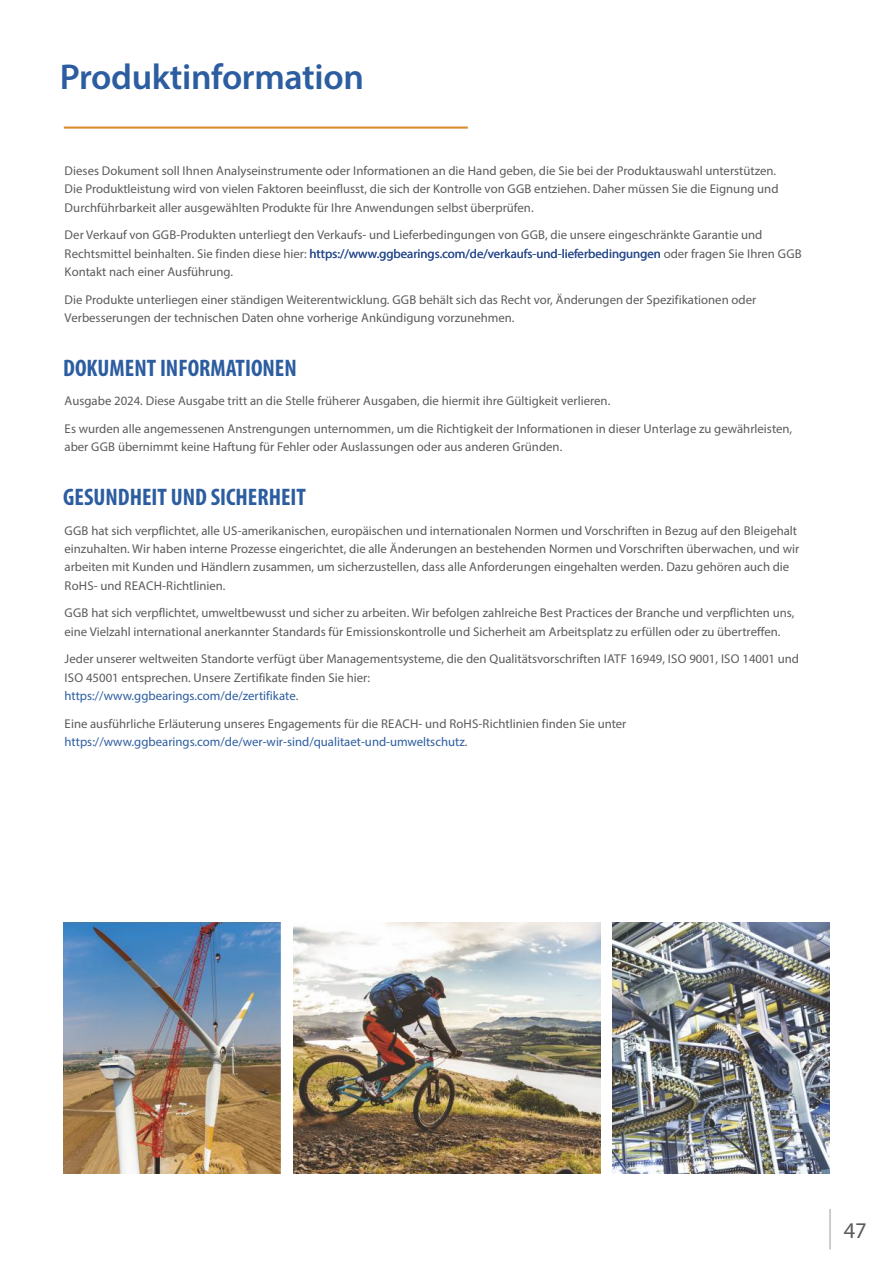
<style>
.page{position:relative;width:893px;height:1263px;background:#fff}
.page>*{position:absolute;margin:0;border:0;box-sizing:border-box;transform-origin:0 0}
.t1{font:600 36px "Myriad Pro";letter-spacing:-.01em;color:#2c5da0}
.t2{font:700 condensed 24px "Myriad Pro";color:#2c5da0}
.t3{font:22.5px "Myriad Pro";color:#5c5b5b}
.t4{font:12.75px/18.5px "Myriad Pro";color:#5c5b5b}
.s1{color:#314d8d}
.s2{color:#2c5da0}
</style>
<div class="page">
<hr style="left:830px;top:1209px;width:1px;height:40px;background:#9c9c9c">
<img style="left:613px;top:922px;width:217px;height:252px">
<img style="left:293px;top:922px;width:307px;height:252px">
<img style="left:64px;top:922px;width:217px;height:252px">
<hr style="left:64px;top:126px;width:404px;height:3px;background:#d98a29">
<h1 class="t1" style="left:60px;top:62px;width:306px">Produktinformation</h1>
<p class="t4" style="left:65px;top:163px;width:715px">Dieses Dokument soll Ihnen Analyseinstrumente oder Informationen an die Hand geben, die Sie bei der Produktauswahl unterstützen.<br>Die Produktleistung wird von vielen Faktoren beeinflusst, die sich der Kontrolle von GGB entziehen. Daher müssen Sie die Eignung und<br>Durchführbarkeit aller ausgewählten Produkte für Ihre Anwendungen selbst überprüfen.</p>
<p class="t4" style="left:65px;top:227px;width:739px">Der Verkauf von GGB-Produkten unterliegt den Verkaufs- und Lieferbedingungen von GGB, die unsere eingeschränkte Garantie und<br>Rechtsmittel beinhalten. Sie finden diese hier: <span class="s1">https://www.ggbearings.com/de/verkaufs-und-lieferbedingungen</span> oder fragen Sie Ihren GGB<br>Kontakt nach einer Ausführung.</p>
<p class="t4" style="left:65px;top:291px;width:693px">Die Produkte unterliegen einer ständigen Weiterentwicklung. GGB behält sich das Recht vor, Änderungen der Spezifikationen oder<br>Verbesserungen der technischen Daten ohne vorherige Ankündigung vorzunehmen.</p>
<h2 class="t2" style="left:63px;top:358px;width:235px">DOKUMENT INFORMATIONEN</h2>
<p class="t4" style="left:65px;top:388px;width:729px;line-height:27.6px">Ausgabe 2024. Diese Ausgabe tritt an die Stelle früherer Ausgaben, die hiermit ihre Gültigkeit verlieren.<br>Es wurden alle angemessenen Anstrengungen unternommen, um die Richtigkeit der Informationen in dieser Unterlage zu gewährleisten,</p>
<p class="t4" style="left:65px;top:439px;width:499px">aber GGB übernimmt keine Haftung für Fehler oder Auslassungen oder aus anderen Gründen.</p>
<h2 class="t2" style="left:63px;top:487px;width:244px">GESUNDHEIT UND SICHERHEIT</h2>
<p class="t4" style="left:65px;top:522px;width:736px">GGB hat sich verpflichtet, alle US-amerikanischen, europäischen und internationalen Normen und Vorschriften in Bezug auf den Bleigehalt einzuhalten. Wir haben interne Prozesse eingerichtet, die alle Änderungen an bestehenden Normen und Vorschriften überwachen, und wir arbeiten mit Kunden und Händlern zusammen, um sicherzustellen, dass alle Anforderungen eingehalten werden. Dazu gehören auch die RoHS- und REACH-Richtlinien.</p>
<p class="t4" style="left:65px;top:605px;width:731px">GGB hat sich verpflichtet, umweltbewusst und sicher zu arbeiten. Wir befolgen zahlreiche Best Practices der Branche und verpflichten uns, eine Vielzahl international anerkannter Standards für Emissionskontrolle und Sicherheit am Arbeitsplatz zu erfüllen oder zu übertreffen.</p>
<p class="t4" style="left:64px;top:651px;width:736px">Jeder unserer weltweiten Standorte verfügt über Managementsysteme, die den Qualitätsvorschriften IATF 16949, ISO 9001, ISO 14001 und<br>ISO 45001 entsprechen. Unsere Zertifikate finden Sie hier:<br><span class="s2">https://www.ggbearings.com/de/zertifikate</span>.</p>
<p class="t4" style="left:65px;top:715px;width:563px">Eine ausführliche Erläuterung unseres Engagements für die REACH- und RoHS-Richtlinien finden Sie unter <span class="s2">https://www.ggbearings.com/de/wer-wir-sind/qualitaet-und-umweltschutz</span>.</p>
<h3 class="t3" style="left:844px;top:1221px;width:25px">47</h3>
</div>
